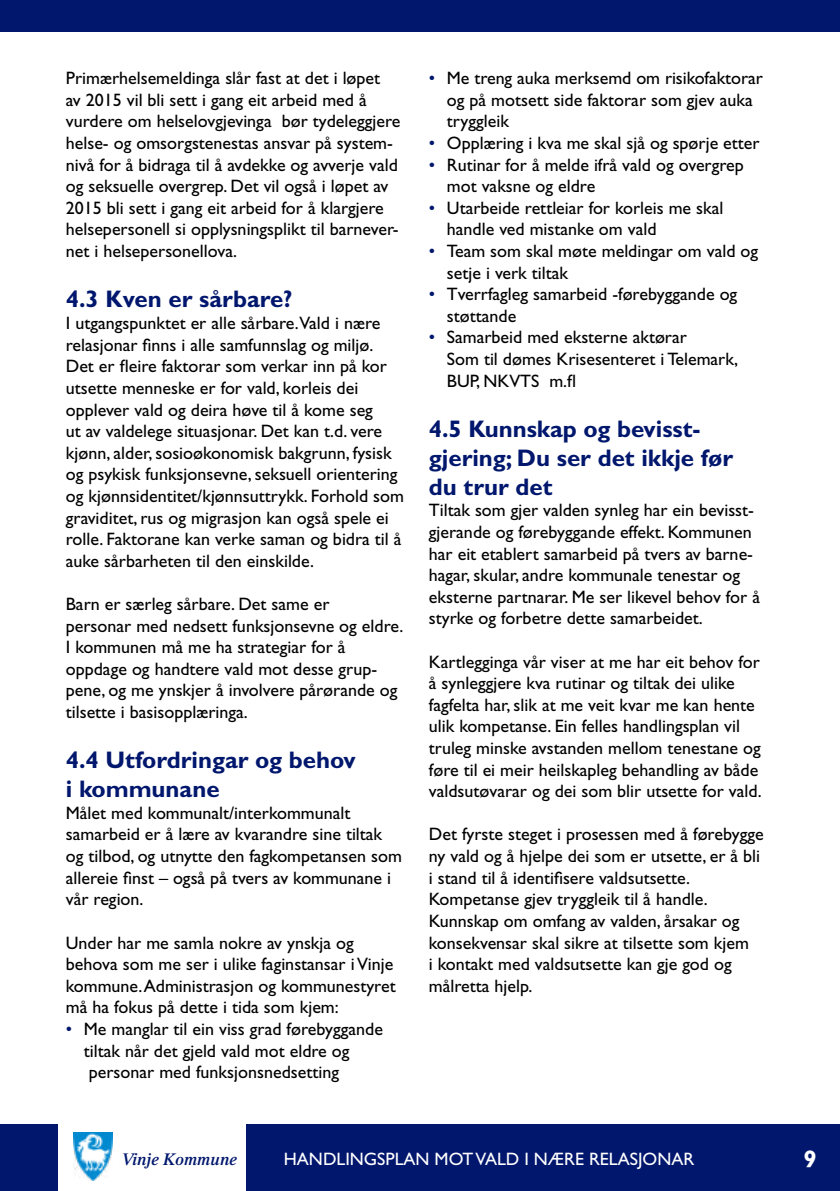
<style>
.page{position:relative;width:840px;height:1191px;background:#fff}
.page>*{position:absolute;margin:0;border:0;box-sizing:border-box;transform-origin:0 0}
.t1{font:700 24px/28.8px "Gill Sans";color:#01176d}
.t2{font:700 24px "Gill Sans";color:#fff}
.t3{font:18px/21.6px "Gill Sans";color:#000}
.t4{font:18px "Gill Sans";color:#fff}
.t5{font:italic 600 17px "Times";color:#01176d}
.s1{color:#01176d}
</style>
<div class="page">
<div style="left:0;top:1124px;width:839px;height:67px;background:#01176d"></div>
<div style="left:0;top:0;width:839px;height:31px;background:#01176d"></div>
<div style="left:58px;top:1106px;width:188px;height:85px;background:#fff"></div>
<img style="left:74px;top:1132px;width:39px;height:48px">
<p class="t3" style="left:66px;top:67px;width:336px">Primærhelsemeldinga slår fast at det i løpet<br>av 2015 vil bli sett i gang eit arbeid med å vurdere om helselovgjevinga bør tydeleggjere helse- og omsorgstenestas ansvar på system&shy;nivå for å bidraga til å avdekke og avverje vald og seksuelle overgrep. Det vil også i løpet av 2015 bli sett i gang eit arbeid for å klargjere helsepersonell si opplysningsplikt til barnever&shy;net i helsepersonellova.</p>
<h1 class="t1" style="left:66px;top:285px;width:228px">4.3 Kven er sårbare?</h1>
<p class="t3" style="left:66px;top:312px;width:339px">I utgangspunktet er alle sårbare.Vald i nære relasjonar finns i alle samfunnslag og miljø.<br>Det er fleire faktorar som verkar inn på kor utsette menneske er for vald, korleis dei opplever vald og deira høve til å kome seg<br>ut av valdelege situasjonar. Det kan t.d. vere kjønn, alder, sosioøkonomisk bakgrunn, fysisk og psykisk funksjonsevne, seksuell orientering og kjønnsidentitet/kjønnsuttrykk. Forhold som graviditet, rus og migrasjon kan også spele ei rolle. Faktorane kan verke saman og bidra til å auke sårbarheten til den einskilde.</p>
<p class="t3" style="left:66px;top:593px;width:339px">Barn er særleg sårbare. Det same er<br>personar med nedsett funksjonsevne og eldre.<br>I kommunen må me ha strategiar for å oppdage og handtere vald mot desse grup&shy;pene, og me ynskjer å involvere pårørande og tilsette i basisopplæringa.</p>
<h1 class="t1" style="left:66px;top:745px;width:291px">4.4 Utfordringar og behov i kommunane</h1>
<p class="t3" style="left:66px;top:802px;width:337px">Målet med kommunalt/interkommunalt samarbeid er å lære av kvarandre sine tiltak og tilbod, og utnytte den fagkompetansen som allereie finst – også på tvers av kommunane i vår region.</p>
<p class="t3" style="left:66px;top:931px;width:331px">Under har me samla nokre av ynskja og behova som me ser i ulike faginstansar i Vinje kommune. Administrasjon og kommunestyret må ha fokus på dette i tida som kjem:</p>
<p class="t3" style="left:84px;top:1018px;width:300px;text-indent:-18px"><span class="s1">•</span> Me manglar til ein viss grad førebyggande tiltak når det gjeld vald mot eldre og personar med funksjonsnedsetting</p>
<p class="t3" style="left:446px;top:67px;width:317px;text-indent:-18px"><span class="s1">•</span> Me treng auka merksemd om risikofaktorar og på motsett side faktorar som gjev auka tryggleik</p>
<p class="t3" style="left:428px;top:132px;width:332px"><span class="s1">•</span> Opplæring i kva me skal sjå og spørje etter</p>
<p class="t3" style="left:446px;top:154px;width:298px;text-indent:-18px"><span class="s1">•</span> Rutinar for å melde ifrå vald og overgrep mot vaksne og eldre</p>
<p class="t3" style="left:446px;top:197px;width:278px;text-indent:-18px"><span class="s1">•</span> Utarbeide rettleiar for korleis me skal handle ved mistanke om vald</p>
<p class="t3" style="left:446px;top:240px;width:312px;text-indent:-18px"><span class="s1">•</span> Team som skal møte meldingar om vald og setje i verk tiltak</p>
<p class="t3" style="left:446px;top:283px;width:292px;text-indent:-18px"><span class="s1">•</span> Tverrfagleg samarbeid -førebyggande og støttande</p>
<p class="t3" style="left:446px;top:326px;width:292px;text-indent:-18px"><span class="s1">•</span> Samarbeid med eksterne aktørar<br>Som til dømes Krisesenteret i Telemark,<br>BUP, NKVTS m.fl</p>
<h1 class="t1" style="left:428px;top:414px;width:305px">4.5 Kunnskap og bevisst&shy;gjering; Du ser det ikkje før du trur det</h1>
<p class="t3" style="left:428px;top:499px;width:332px">Tiltak som gjer valden synleg har ein bevisst&shy;gjerande og førebyggande effekt. Kommunen har eit etablert samarbeid på tvers av barne&shy;hagar, skular, andre kommunale tenestar og eksterne partnarar. Me ser likevel behov for å styrke og forbetre dette samarbeidet.</p>
<p class="t3" style="left:428px;top:650px;width:334px">Kartlegginga vår viser at me har eit behov for å synleggjere kva rutinar og tiltak dei ulike fagfelta har, slik at me veit kvar me kan hente ulik kompetanse. Ein felles handlingsplan vil truleg minske avstanden mellom tenestane og føre til ei meir heilskapleg behandling av både valdsutøvarar og dei som blir utsette for vald.</p>
<p class="t3" style="left:428px;top:823px;width:336px">Det fyrste steget i prosessen med å førebygge ny vald og å hjelpe dei som er utsette, er å bli i stand til å identifisere valdsutsette.<br>Kompetanse gjev tryggleik til å handle.<br>Kunnskap om omfang av valden, årsakar og konsekvensar skal sikre at tilsette som kjem<br>i kontakt med valdsutsette kan gje god og målretta hjelp.</p>
<p class="t5" style="left:122px;top:1149px;width:117px">Vinje Kommune</p>
<p class="t4" style="left:283px;top:1149px;width:412px">HANDLINGSPLAN MOT VALD I NÆRE RELASJONAR</p>
<h1 class="t2" style="left:803px;top:1144px;width:15px">9</h1>
</div>
